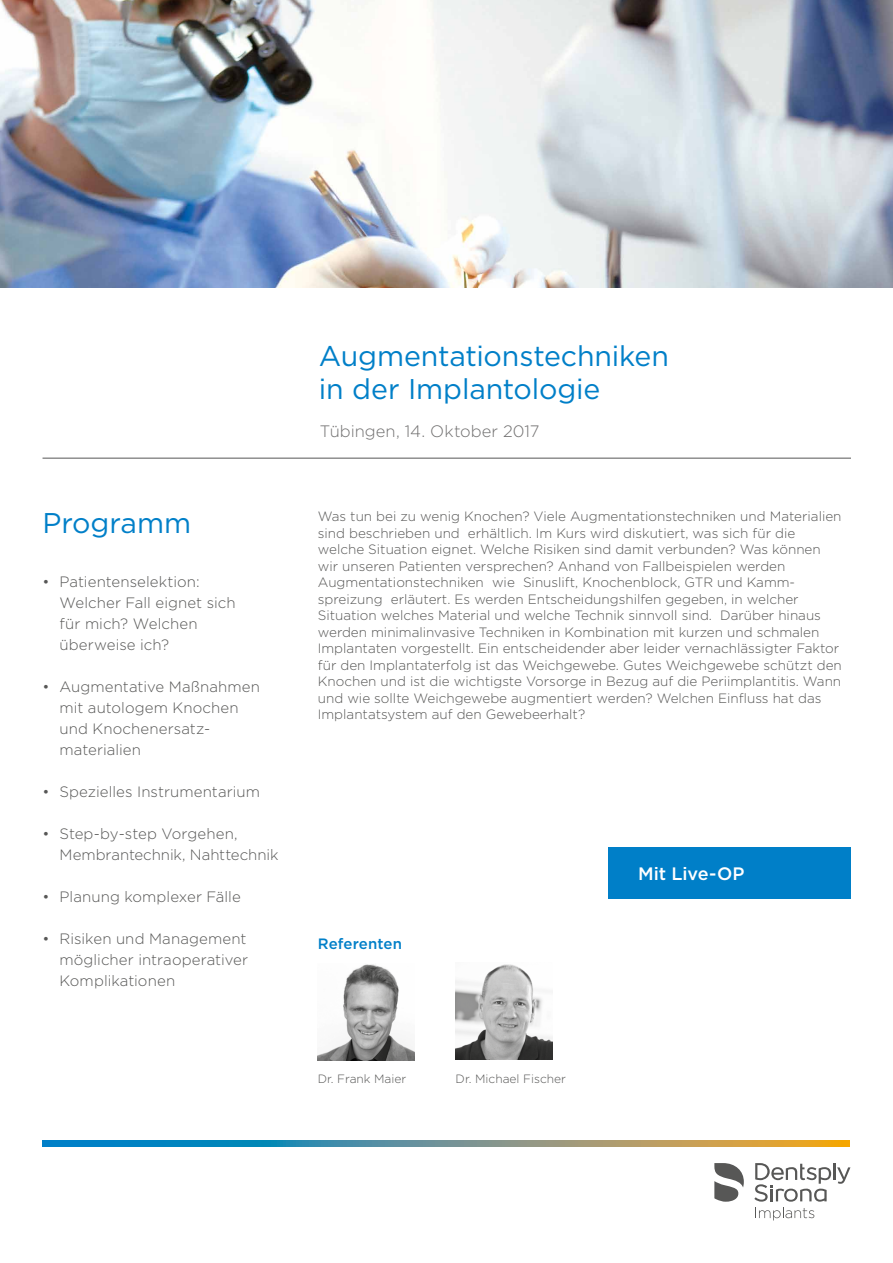
<style>
.page{position:relative;width:893px;height:1263px;background:#fff}
.page>*{position:absolute;margin:0;border:0;box-sizing:border-box;transform-origin:0 0}
.t1{font:28.5px/33px "Gotham";letter-spacing:-.005em;color:#007fc8}
.t2{font:500 18px "Gotham";letter-spacing:-.005em;color:#fff}
.t3{font:300 16.5px "Gotham";color:#706f6f}
.t4{font:300 15px/21px "Gotham";letter-spacing:.005em;color:#575756}
.t5{font:500 15px "Gotham";letter-spacing:.005em;color:#007fc8}
.t6{font:300 13.5px/16.5px "Gotham";color:#575756}
.t7{font:300 12px "Gotham";color:#575756}
</style>
<div class="page">
<svg style="left:714px;top:1163px;width:30px;height:39px"></svg>
<svg style="left:754px;top:1163px;width:96px;height:57px"></svg>
<svg style="left:43px;top:1140px;width:807px;height:7px;background:#6b9289"></svg>
<hr style="left:43px;top:458px;width:808px;height:1px;background:#575756">
<img style="left:456px;top:964px;width:97px;height:96px">
<img style="left:318px;top:964px;width:97px;height:96px">
<div style="left:608px;top:847px;width:242px;height:51px;background:#007fc8"></div>
<img style="left:0;top:0;width:893px;height:288px">
<h1 class="t1" style="left:43px;top:506px;width:150px">Programm</h1>
<p class="t4" style="left:60px;top:571px;width:178px;text-indent:-17px">• Patientenselektion:<br>Welcher Fall eignet sich für mich? Welchen überweise ich?</p>
<p class="t4" style="left:60px;top:676px;width:202px;text-indent:-17px">• Augmentative Maßnahmen mit autologem Knochen und Knochenersatz&shy;materialien</p>
<p class="t4" style="left:43px;top:781px;width:219px">• Spezielles Instrumentarium</p>
<p class="t4" style="left:60px;top:823px;width:220px;text-indent:-17px">• Step-by-step Vorgehen,<br>Membrantechnik, Nahttechnik</p>
<p class="t4" style="left:43px;top:886px;width:200px">• Planung komplexer Fälle</p>
<p class="t4" style="left:60px;top:928px;width:190px;text-align:justify;text-indent:-17px">• Risiken und Management möglicher intraoperativer Komplikationen</p>
<h1 class="t1" style="left:319px;top:338px;width:352px">Augmentationstechniken in der Implantologie</h1>
<p class="t3" style="left:320px;top:421px;width:221px">Tübingen, 14. Oktober 2017</p>
<p class="t6" style="left:318px;top:508px;width:526px">Was tun bei zu wenig Knochen? Viele Augmentationstechniken und Materialien sind beschrieben und erhältlich. Im Kurs wird diskutiert, was sich für die welche Situation eignet. Welche Risiken sind damit verbunden? Was können wir unseren Patienten versprechen? Anhand von Fallbeispielen werden Augmentationstechniken wie Sinuslift, Knochenblock, GTR und Kamm&shy;spreizung erläutert. Es werden Entscheidungshilfen gegeben, in welcher Situation welches Material und welche Technik sinnvoll sind. Darüber hinaus werden minimalinvasive Techniken in Kombination mit kurzen und schmalen Implantaten vorgestellt. Ein entscheidender aber leider vernachlässigter Faktor für den Implantaterfolg ist das Weichgewebe. Gutes Weichgewebe schützt den Knochen und ist die wichtigste Vorsorge in Bezug auf die Periimplantitis. Wann und wie sollte Weichgewebe augmentiert werden? Welchen Einfluss hat das Implantatsystem auf den Gewebeerhalt?</p>
<p class="t5" style="left:318px;top:934px;width:86px">Referenten</p>
<p class="t7" style="left:318px;top:1071px;width:90px">Dr. Frank Maier</p>
<p class="t7" style="left:456px;top:1071px;width:112px">Dr. Michael Fischer</p>
<h2 class="t2" style="left:638px;top:862px;width:108px">Mit Live-OP</h2>
</div>
